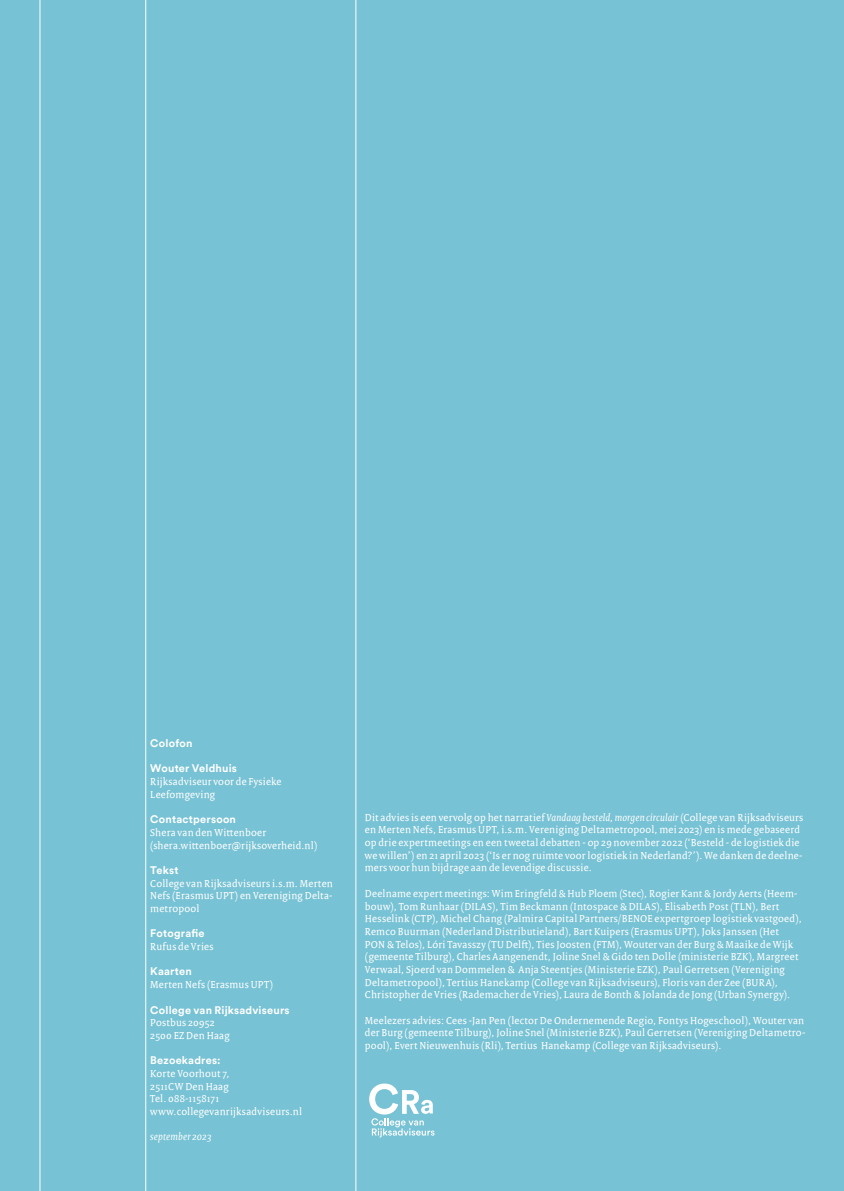
<style>
.page{position:relative;width:844px;height:1191px;background:#fff}
.page>*{position:absolute;margin:0;border:0;box-sizing:border-box;transform-origin:0 0}
.tekst_colofon{font:10.85px/12.6px "Rijksoverheid Serif";letter-spacing:.02em;color:#fff}
.tekst_colofon-2{font:700 10.85px "Circular Std";letter-spacing:.02em;color:#fff}
.tekst_colofon-3{font:italic 10.85px "Rijksoverheid Serif";letter-spacing:.025em;color:#fff}
.s1{font-family:"Circular Std";font-weight:700}
.s2{font-style:italic}
</style>
<div class="page">
<div style="left:0;top:0;width:843px;height:1191px;background:#77c2d4"></div>
<hr style="left:355px;top:0;width:1px;height:1191px;background:#fff">
<svg style="left:369px;top:1083px;width:65px;height:54px"></svg>
<hr style="left:40px;top:0;width:1px;height:1191px;background:#fff">
<hr style="left:145px;top:0;width:1px;height:1191px;background:#fff">
<p class="tekst_colofon-2" style="left:150px;top:736px;width:44px">Colofon</p>
<p class="tekst_colofon-2" style="left:150px;top:761px;width:88px">Wouter Veldhuis</p>
<p class="tekst_colofon" style="left:150px;top:775px;width:133px">Rijksadviseur voor de Fysieke<br>Leefomgeving</p>
<p class="tekst_colofon" style="left:150px;top:813px;width:169px"><span class="s1">Contactpersoon<br></span>Shera van den Wittenboer (shera.wittenboer@rijksoverheid.nl)</p>
<p class="tekst_colofon-2" style="left:150px;top:863px;width:30px">Tekst</p>
<p class="tekst_colofon" style="left:150px;top:876px;width:184px;text-align:justify">College van Rijksadviseurs i.s.m. Merten Nefs (Erasmus UPT) en Vereniging Delta&shy;metropool</p>
<p class="tekst_colofon-2" style="left:150px;top:926px;width:56px">Fotografie</p>
<p class="tekst_colofon" style="left:150px;top:940px;width:65px">Rufus de Vries</p>
<p class="tekst_colofon-2" style="left:150px;top:964px;width:43px">Kaarten</p>
<p class="tekst_colofon" style="left:150px;top:978px;width:124px">Merten Nefs (Erasmus UPT)</p>
<p class="tekst_colofon-2" style="left:150px;top:1002px;width:141px">College van Rijksadviseurs</p>
<p class="tekst_colofon" style="left:150px;top:1016px;width:66px">Postbus 20952</p>
<p class="tekst_colofon" style="left:150px;top:1029px;width:81px">2500 EZ Den Haag</p>
<p class="tekst_colofon-2" style="left:150px;top:1053px;width:72px">Bezoekadres:</p>
<p class="tekst_colofon" style="left:150px;top:1067px;width:81px">Korte Voorhout 7,</p>
<p class="tekst_colofon" style="left:150px;top:1079px;width:80px">2511CW Den Haag</p>
<p class="tekst_colofon" style="left:150px;top:1092px;width:71px">Tel. 088-1158171</p>
<p class="tekst_colofon" style="left:150px;top:1105px;width:153px">www.collegevanrijksadviseurs.nl</p>
<p class="tekst_colofon-3" style="left:150px;top:1130px;width:63px">september 2023</p>
<p class="tekst_colofon" style="left:365px;top:811px;width:440px">Dit advies is een vervolg op het narratief <span class="s2">Vandaag besteld, morgen circulair</span> (College van Rijksadviseurs en Merten Nefs, Erasmus UPT, i.s.m. Vereniging Deltametropool, mei 2023) en is mede gebaseerd op drie expertmeetings en een tweetal debatten - op 29 november 2022 (‘Besteld - de logistiek die we willen’) en 21 april 2023 (‘Is er nog ruimte voor logistiek in Nederland?’). We danken de deelne&shy;mers voor hun bijdrage aan de levendige discussie.</p>
<p class="tekst_colofon" style="left:365px;top:887px;width:438px">Deelname expert meetings: Wim Eringfeld &amp; Hub Ploem (Stec), Rogier Kant &amp; Jordy Aerts (Heem&shy;bouw), Tom Runhaar (DILAS), Tim Beckmann (Intospace &amp; DILAS), Elisabeth Post (TLN), Bert Hesselink (CTP), Michel Chang (Palmira Capital Partners/BENOE expertgroep logistiek vastgoed), Remco Buurman (Nederland Distributieland), Bart Kuipers (Erasmus UPT), Joks Janssen (Het<br>PON &amp; Telos), Lóri Tavasszy (TU Delft), Ties Joosten (FTM), Wouter van der Burg &amp; Maaike de Wijk (gemeente Tilburg), Charles Aangenendt, Joline Snel &amp; Gido ten Dolle (ministerie BZK), Margreet Verwaal, Sjoerd van Dommelen &amp; Anja Steentjes (Ministerie EZK), Paul Gerretsen (Vereniging Deltametropool), Tertius Hanekamp (College van Rijksadviseurs), Floris van der Zee (BURA), Christopher de Vries (Rademacher de Vries), Laura de Bonth &amp; Jolanda de Jong (Urban Synergy).</p>
<p class="tekst_colofon" style="left:365px;top:1014px;width:442px;text-align:justify">Meelezers advies: Cees -Jan Pen (lector De Ondernemende Regio, Fontys Hogeschool), Wouter van der Burg (gemeente Tilburg), Joline Snel (Ministerie BZK), Paul Gerretsen (Vereniging Deltametro&shy;pool), Evert Nieuwenhuis (Rli), Tertius Hanekamp (College van Rijksadviseurs).</p>
</div>
